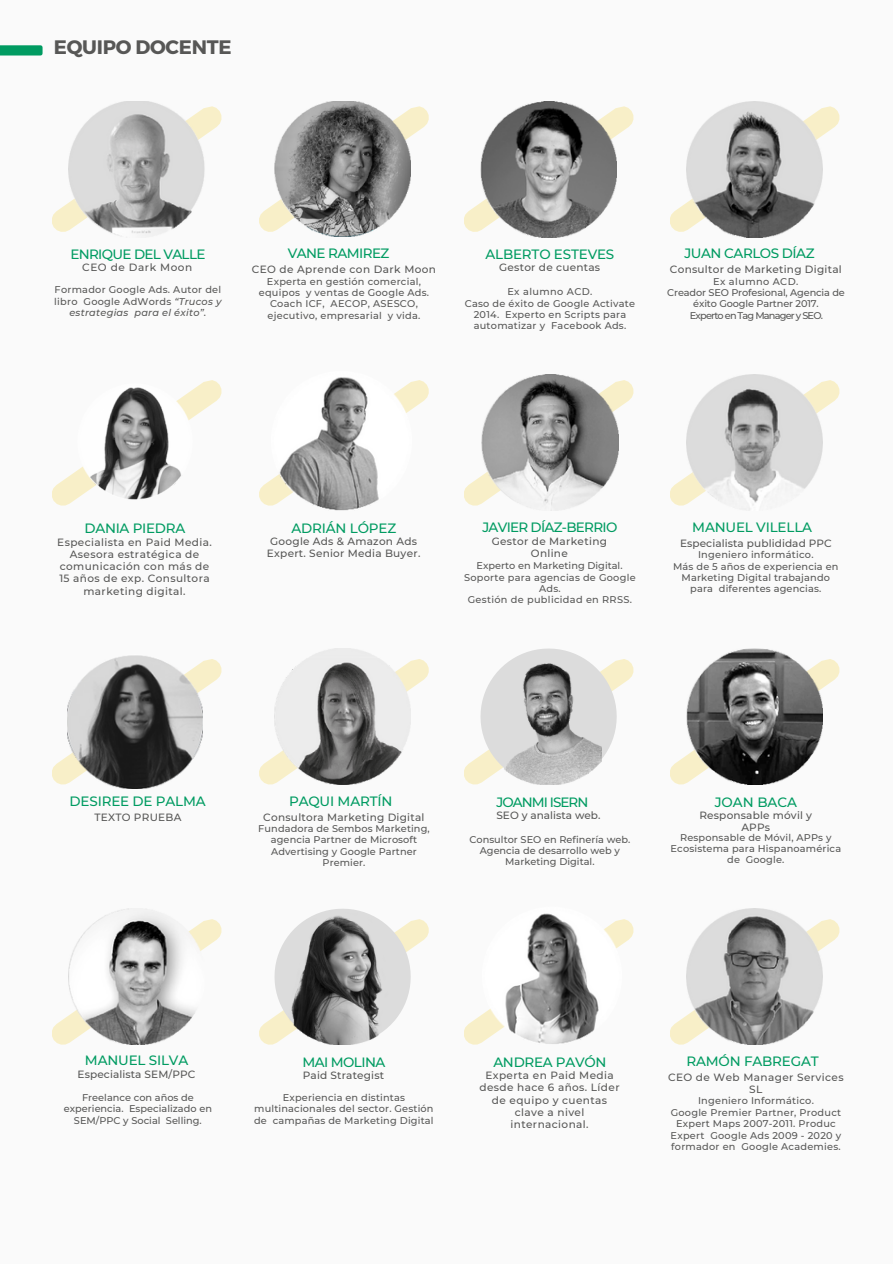
<style>
.page{position:relative;width:893px;height:1264px;background:#fff}
.page>*{position:absolute;margin:0;border:0;box-sizing:border-box;transform-origin:0 0}
.t1{font:700 19.5px "Montserrat";letter-spacing:-.015em;color:#575756}
.t2{font:500 13.5px "Montserrat";letter-spacing:-.02em;color:#009b61}
.t3{font:500 13.5px "Montserrat";letter-spacing:-.04em;color:#009b61}
.t4{font:500 13.5px "Montserrat";letter-spacing:-.05em;color:#009b61}
.t5{font:500 13.5px "Montserrat";letter-spacing:-.045em;color:#009b61}
.t6{font:500 13.5px "Montserrat";letter-spacing:-.07em;color:#009b61}
.t7{font:500 13.5px "Montserrat";color:#009b61}
.t8{font:500 10.5px/12.3px "Montserrat";letter-spacing:.03em;color:#575756;text-align:center}
.t9{font:500 10.5px "Montserrat";letter-spacing:.01em;color:#575756}
.t10{font:500 10.5px "Montserrat";letter-spacing:.005em;color:#575756}
.t11{font:500 10.5px "Montserrat";letter-spacing:.055em;color:#575756}
.t12{font:500 9.75px/11.4px "Montserrat";letter-spacing:.015em;color:#575756;text-align:center}
.t13{font:500 9.75px/11.4px "Montserrat";letter-spacing:-.015em;color:#575756;text-align:center}
.t14{font:500 9.75px "Montserrat";letter-spacing:.035em;color:#575756}
.t15{font:500 9.75px "Montserrat";letter-spacing:.04em;color:#575756}
.t16{font:500 9.75px "Montserrat";letter-spacing:-.085em;color:#575756}
.s1{font-style:italic}
</style>
<div class="page">
<div style="left:0;top:0;width:892px;height:1263px;background:#fafafa"></div>
<svg style="left:670px;top:106px;width:169px;height:126px"></svg>
<img style="left:686px;top:101px;width:136px;height:136px">
<svg style="left:670px;top:380px;width:169px;height:125px"></svg>
<img style="left:686px;top:375px;width:136px;height:135px">
<svg style="left:670px;top:659px;width:169px;height:125px"></svg>
<img style="left:686px;top:648px;width:136px;height:136px">
<svg style="left:670px;top:919px;width:169px;height:125px"></svg>
<img style="left:686px;top:908px;width:136px;height:136px">
<svg style="left:464px;top:106px;width:169px;height:126px"></svg>
<svg style="left:464px;top:380px;width:169px;height:125px"></svg>
<svg style="left:464px;top:659px;width:169px;height:125px"></svg>
<svg style="left:464px;top:919px;width:169px;height:125px"></svg>
<img style="left:481px;top:375px;width:136px;height:136px">
<img style="left:480px;top:101px;width:136px;height:136px">
<svg style="left:480px;top:648px;width:136px;height:136px"></svg>
<img style="left:498px;top:654px;width:103px;height:130px">
<svg style="left:259px;top:106px;width:169px;height:126px"></svg>
<svg style="left:259px;top:380px;width:169px;height:125px"></svg>
<svg style="left:259px;top:659px;width:169px;height:125px"></svg>
<svg style="left:259px;top:919px;width:169px;height:125px"></svg>
<img style="left:274px;top:101px;width:136px;height:136px">
<img style="left:274px;top:648px;width:136px;height:136px">
<svg style="left:274px;top:919px;width:13px;height:125px"></svg>
<img style="left:287px;top:909px;width:123px;height:135px">
<svg style="left:0;top:45px;width:43px;height:10px"></svg>
<svg style="left:52px;top:106px;width:169px;height:126px"></svg>
<svg style="left:52px;top:380px;width:169px;height:125px"></svg>
<svg style="left:52px;top:659px;width:169px;height:125px"></svg>
<svg style="left:52px;top:919px;width:169px;height:125px"></svg>
<img style="left:68px;top:101px;width:138px;height:135px">
<img style="left:68px;top:908px;width:137px;height:136px">
<img style="left:271px;top:377px;width:141px;height:133px">
<img style="left:482px;top:913px;width:139px;height:131px">
<img style="left:68px;top:380px;width:133px;height:125px">
<img style="left:67px;top:655px;width:135px;height:133px">
<p class="t1" style="left:54px;top:35px;width:179px">EQUIPO DOCENTE</p>
<p class="t5" style="left:70px;top:246px;width:137px">ENRIQUE DEL VALLE</p>
<p class="t11" style="left:82px;top:261px;width:112px">CEO de Dark Moon</p>
<p class="t12" style="left:54px;top:284px;width:169px">Formador Google Ads. Autor del libro Google AdWords <span class="s1">“Trucos y estrategias para el éxito”.</span></p>
<p class="t3" style="left:287px;top:245px;width:103px">VANE RAMIREZ</p>
<p class="t8" style="left:252px;top:263px;width:186px">CEO de Aprende con Dark Moon</p>
<p class="t12" style="left:259px;top:275px;width:172px">Experta en gestión comercial, equipos y ventas de Google Ads.<br>Coach ICF, AECOP, ASESCO, ejecutivo, empresarial y vida.</p>
<p class="t2" style="left:485px;top:246px;width:130px">ALBERTO ESTEVES</p>
<p class="t8" style="left:499px;top:261px;width:102px">Gestor de cuentas</p>
<p class="t15" style="left:507px;top:286px;width:87px">Ex alumno ACD.</p>
<p class="t12" style="left:464px;top:297px;width:172px">Caso de éxito de Google Activate<br>2014. Experto en Scripts para automatizar y Facebook Ads.</p>
<p class="t2" style="left:684px;top:245px;width:131px">JUAN CARLOS DÍAZ</p>
<h2 class="t8" style="left:669px;top:263px;width:173px">Consultor de Marketing Digital</h2>
<h4 class="t15" style="left:713px;top:275px;width:87px">Ex alumno ACD.</h4>
<p class="t13" style="left:667px;top:287px;width:179px">Creador SEO Profesional, Agencia de éxito Google Partner 2017.</p>
<h2 class="t16" style="left:689px;top:309px;width:134px">Experto en Tag Manager y SEO.</h2>
<p class="t2" style="left:84px;top:520px;width:102px">DANIA PIEDRA</p>
<h2 class="t8" style="left:57px;top:535px;width:156px">Especialista en Paid Media.<br>Asesora estratégica de comunicación con más de<br>15 años de exp. Consultora marketing digital.</h2>
<p class="t2" style="left:291px;top:520px;width:106px">ADRIÁN LÓPEZ</p>
<p class="t8" style="left:267px;top:535px;width:155px">Google Ads &amp; Amazon Ads<br>Expert. Senior Media Buyer.</p>
<p class="t4" style="left:482px;top:519px;width:136px">JAVIER DÍAZ-BERRIO</p>
<p class="t8" style="left:491px;top:535px;width:117px">Gestor de Marketing<br>Online</p>
<p class="t12" style="left:476px;top:559px;width:148px">Experto en Marketing Digital.</p>
<p class="t12" style="left:464px;top:571px;width:173px">Soporte para agencias de Google<br>Ads.</p>
<p class="t14" style="left:467px;top:594px;width:166px">Gestión de publicidad en RRSS.</p>
<p class="t2" style="left:692px;top:519px;width:121px">MANUEL VILELLA</p>
<p class="t9" style="left:679px;top:536px;width:153px">Especialista publididad PPC</p>
<p class="t12" style="left:697px;top:549px;width:117px">Ingeniero informático.</p>
<p class="t12" style="left:673px;top:560px;width:167px">Más de 5 años de experiencia en<br>Marketing Digital trabajando para diferentes agencias.</p>
<p class="t2" style="left:70px;top:792px;width:138px">DESIREE DE PALMA</p>
<p class="t8" style="left:94px;top:810px;width:88px">TEXTO PRUEBA</p>
<p class="t2" style="left:289px;top:792px;width:105px">PAQUI MARTÍN</p>
<p class="t8" style="left:263px;top:810px;width:163px">Consultora Marketing Digital</p>
<p class="t12" style="left:258px;top:822px;width:173px">Fundadora de Sembos Marketing, agencia Partner de Microsoft<br>Advertising y Google Partner<br>Premier.</p>
<p class="t6" style="left:496px;top:793px;width:93px">JOANMI ISERN</p>
<p class="t10" style="left:496px;top:808px;width:106px">SEO y analista web.</p>
<p class="t12" style="left:469px;top:833px;width:162px">Consultor SEO en Refinería web.<br>Agencia de desarrollo web y<br>Marketing Digital.</p>
<p class="t7" style="left:714px;top:793px;width:84px">JOAN BACA</p>
<p class="t8" style="left:699px;top:809px;width:114px">Responsable móvil y<br>APPs</p>
<p class="t12" style="left:670px;top:831px;width:172px">Responsable de Móvil, APPs y<br>Ecosistema para Hispanoamérica de Google.</p>
<p class="t2" style="left:85px;top:1052px;width:105px">MANUEL SILVA</p>
<p class="t9" style="left:78px;top:1067px;width:119px">Especialista SEM/PPC</p>
<p class="t12" style="left:64px;top:1091px;width:150px">Freelance con años de experiencia. Especializado en<br>SEM/PPC y Social Selling.</p>
<h2 class="t3" style="left:302px;top:1053px;width:84px">MAI MOLINA</h2>
<p class="t8" style="left:303px;top:1069px;width:83px">Paid Strategist</p>
<h2 class="t12" style="left:254px;top:1091px;width:181px">Experiencia en distintas multinacionales del sector. Gestión de campañas de Marketing Digital</h2>
<p class="t2" style="left:493px;top:1053px;width:115px">ANDREA PAVÓN</p>
<p class="t8" style="left:479px;top:1069px;width:142px">Experta en Paid Media desde hace 6 años. Líder de equipo y cuentas clave a nivel internacional.</p>
<p class="t2" style="left:686px;top:1052px;width:134px">RAMÓN FABREGAT</p>
<p class="t8" style="left:667px;top:1070px;width:177px">CEO de Web Manager Services<br>SL</p>
<p class="t12" style="left:697px;top:1095px;width:117px">Ingeniero Informático.</p>
<p class="t12" style="left:670px;top:1106px;width:172px">Google Premier Partner, Product<br>Expert Maps 2007-2011. Produc<br>Expert Google Ads 2009 - 2020 y formador en Google Academies.</p>
</div>
